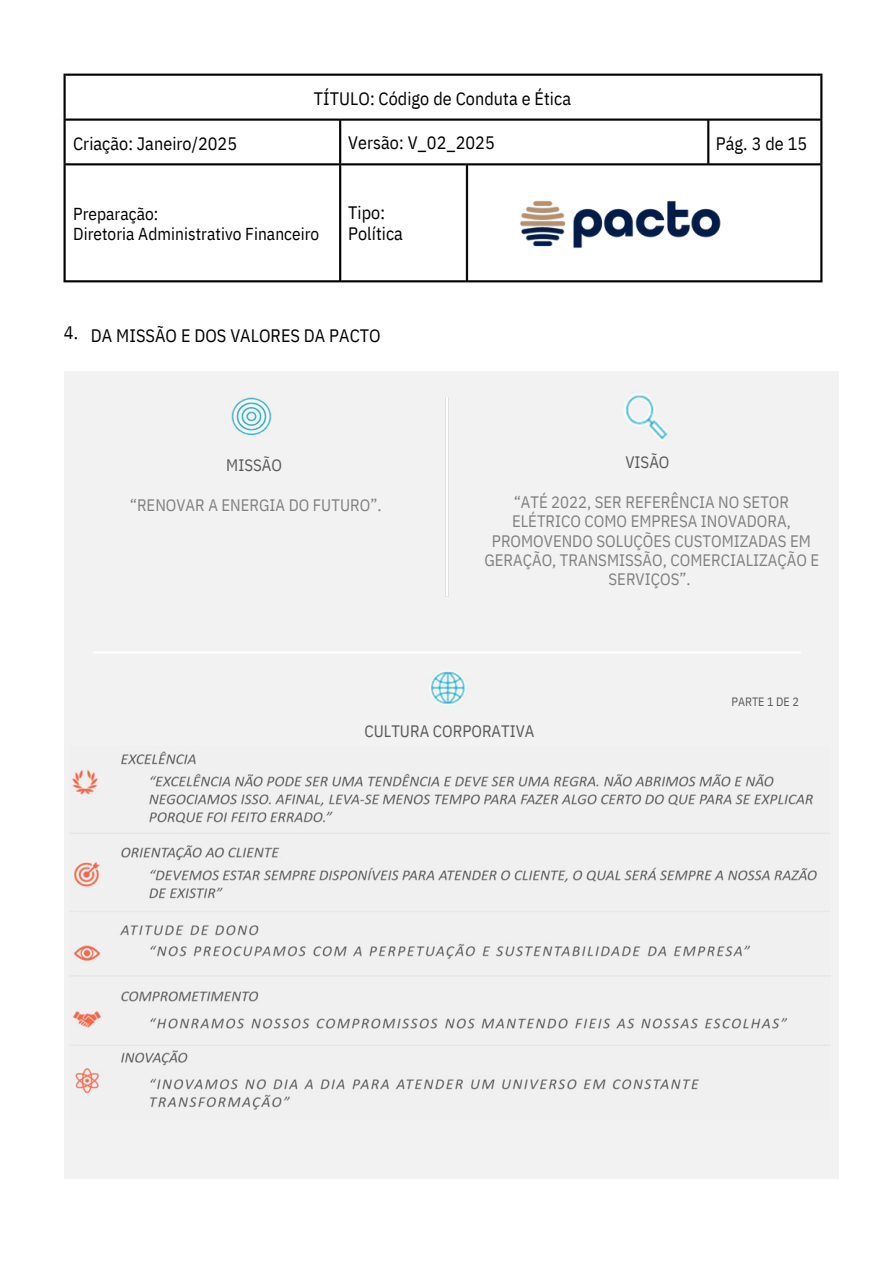
<style>
.page{position:relative;width:894px;height:1264px;background:#fff}
.page>*{position:absolute;margin:0;border:0;box-sizing:border-box;transform-origin:0 0}
.t1{font:18px/21.3px "IBM Plex Sans Cond";letter-spacing:.005em;color:#000}
.t2{font:17.25px/20.2px "IBM Plex Sans Cond";letter-spacing:.005em;color:#000}
.t3{font:16.5px/19.2px "IBM Plex Sans Cond";color:#808080;text-align:center}
.t4{font:16.5px "IBM Plex Sans Cond";color:#595959}
.t5{font:12px "IBM Plex Sans Cond";color:#595959}
</style>
<div class="page">
<img style="left:63px;top:73px;width:760px;height:210px">
<div style="left:64px;top:371px;width:774px;height:807px;background:#f2f2f2"></div>
<img style="left:633px;top:394px;width:14px;height:3px">
<img style="left:429px;top:671px;width:38px;height:34px">
<img style="left:93px;top:397px;width:707px;height:256px">
<img style="left:69px;top:751px;width:761px;height:359px">
<img style="left:499px;top:186px;width:241px;height:78px">
<p class="t1" style="left:314px;top:87px;width:259px">TÍTULO: Código de Conduta e Ética</p>
<p class="t1" style="left:73px;top:132px;width:165px">Criação: Janeiro/2025</p>
<p class="t1" style="left:348px;top:132px;width:148px">Versão: V_02_2025</p>
<h2 class="t2" style="left:73px;top:203px;width:247px">Preparação:<br>Diretoria Administrativo Financeiro</h2>
<h2 class="t1" style="left:348px;top:201px;width:56px">Tipo:<br>Política</h2>
<p class="t1" style="left:64px;top:322px;width:16px">4.</p>
<h2 class="t1" style="left:91px;top:325px;width:291px">DA MISSÃO E DOS VALORES DA PACTO</h2>
<h2 class="t1" style="left:715px;top:132px;width:93px">Pág. 3 de 15</h2>
<h2 class="t4" style="left:226px;top:453px;width:57px">MISSÃO</h2>
<h2 class="t3" style="left:130px;top:495px;width:253px">“RENOVAR A ENERGIA DO FUTURO”.</h2>
<h1 class="t4" style="left:625px;top:451px;width:45px">VISÃO</h1>
<p class="t3" style="left:484px;top:492px;width:336px">“ATÉ 2022, SER REFERÊNCIA NO SETOR<br>ELÉTRICO COMO EMPRESA INOVADORA,<br>PROMOVENDO SOLUÇÕES CUSTOMIZADAS EM<br>GERAÇÃO, TRANSMISSÃO, COMERCIALIZAÇÃO E<br>SERVIÇOS”.</p>
<p class="t5" style="left:731px;top:693px;width:69px">PARTE 1 DE 2</p>
<p class="t4" style="left:364px;top:719px;width:171px">CULTURA CORPORATIVA</p>
</div>
